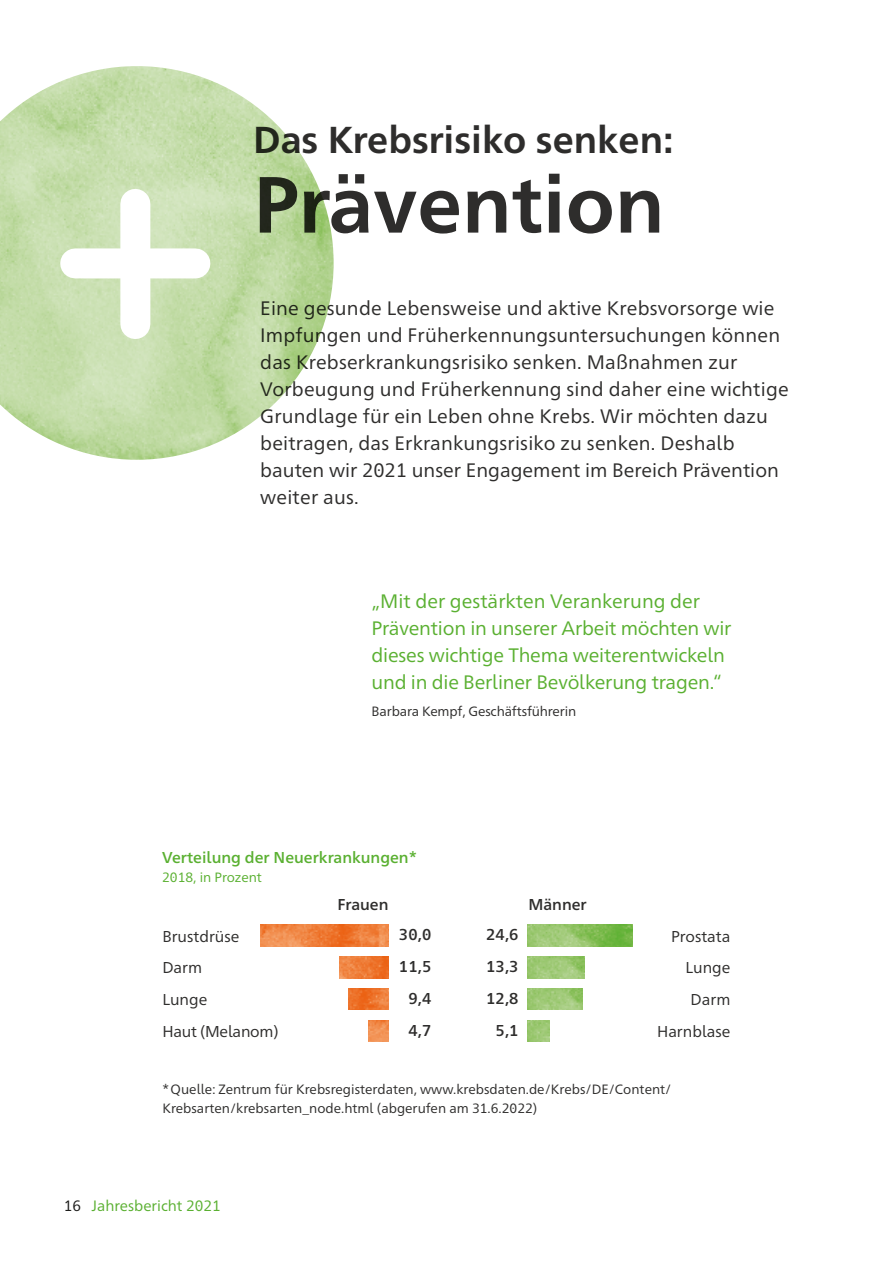
<style>
.page{position:relative;width:893px;height:1263px;background:#fff}
.page>*{position:absolute;margin:0;border:0;box-sizing:border-box;transform-origin:0 0}
.t1{font:700 79.5px "Frutiger Neue 1450 Pro";color:#2e2d2c}
.t2{font:700 37.5px "Frutiger Neue 1450 Pro";color:#2e2d2c}
.t3{font:19.5px/27px "Frutiger Neue 1450 Pro";letter-spacing:.01em;color:#2e2d2c}
.t4{font:19.5px/27px "Frutiger Neue 1450 Pro";letter-spacing:-.01em;color:#5ab031}
.t5{font:15.75px/32px "Frutiger Neue 1450 Pro";color:#2e2d2c}
.t6{font:500 15.75px "Frutiger Neue 1450 Pro";color:#2e2d2c}
.t7{font:500 15.75px "Frutiger Neue 1450 Pro";color:#5ab031}
.t8{font:15px "Frutiger Neue 1450 Pro";color:#5ab031}
.t9{font:13.5px/19.5px "Frutiger Neue 1450 Pro";color:#2e2d2c}
.t10{font:13.5px "Frutiger Neue 1450 Pro";color:#5ab031}
.s1{color:#1d1d1b}
</style>
<div class="page">
<img style="left:0;top:66px;width:334px;height:394px">
<div style="left:75px;top:248px;width:120px;height:30px;background:#fff"></div>
<div style="left:120px;top:204px;width:30px;height:120px;background:#fff"></div>
<img style="left:261px;top:925px;width:128px;height:21px">
<img style="left:528px;top:925px;width:104px;height:21px">
<img style="left:340px;top:957px;width:49px;height:21px">
<img style="left:528px;top:957px;width:56px;height:21px">
<img style="left:349px;top:989px;width:40px;height:21px">
<img style="left:528px;top:989px;width:54px;height:21px">
<img style="left:369px;top:1020px;width:20px;height:22px">
<img style="left:528px;top:1020px;width:22px;height:22px">
<h2 class="t2" style="left:253px;top:113px;width:422px">Das Krebsrisiko senken:</h2>
<h1 class="t1" style="left:253px;top:147px;width:413px">Prävention</h1>
<p class="t3" style="left:260px;top:293px;width:530px">Eine gesunde Lebensweise und aktive Krebsvorsorge wie Impfungen und Früherkennungsuntersuchungen können das Krebserkrankungsrisiko senken. Maßnahmen zur Vorbeugung und Früherkennung sind daher eine wichtige Grundlage für ein Leben ohne Krebs. Wir möchten dazu beitragen, das Erkrankungsrisiko zu senken. Deshalb bauten wir 2021 unser Engagement im Bereich Prävention weiter aus.</p>
<p class="t4" style="left:372px;top:586px;width:361px">„Mit der gestärkten Verankerung der Prävention in unserer Arbeit möchten wir dieses wichtige Thema weiterentwickeln und in die Berliner Bevölkerung tragen.“</p>
<p class="t9" style="left:372px;top:700px;width:206px">Barbara Kempf, Geschäftsführerin</p>
<p class="t7" style="left:162px;top:846px;width:256px">Verteilung der Neuerkrankungen*</p>
<p class="t10" style="left:162px;top:868px;width:101px">2018, in Prozent</p>
<p class="t6" style="left:337px;top:893px;width:53px">Frauen</p>
<p class="t6" style="left:528px;top:893px;width:60px">Männer</p>
<p class="t6" style="left:399px;top:923px;width:34px">30,0</p>
<p class="t6" style="left:486px;top:923px;width:34px">24,6</p>
<p class="t6" style="left:399px;top:955px;width:34px">11,5</p>
<p class="t6" style="left:486px;top:955px;width:34px">13,3</p>
<p class="t6" style="left:408px;top:987px;width:24px">9,4</p>
<p class="t6" style="left:486px;top:987px;width:34px">12,8</p>
<p class="t6" style="left:408px;top:1019px;width:24px">4,7</p>
<p class="t6" style="left:496px;top:1019px;width:24px">5,1</p>
<p class="t5" style="left:162px;top:919px;width:118px">Brustdrüse<br>Darm<br>Lunge<br>Haut (Melanom)</p>
<p class="t5" style="left:657px;top:919px;width:75px;text-align:right">Prostata<br>Lunge<br>Darm<br>Harnblase</p>
<p class="t9" style="left:162px;top:1078px;width:511px">*Quelle: Zentrum für Krebsregisterdaten, www.krebsdaten.de/Krebs/DE/Content/<br>Krebsarten/krebsarten_node.html (abgerufen am 31.6.2022)</p>
<p class="t8" style="left:64px;top:1194px;width:158px"><span class="s1">16</span> Jahresbericht 2021</p>
</div>
